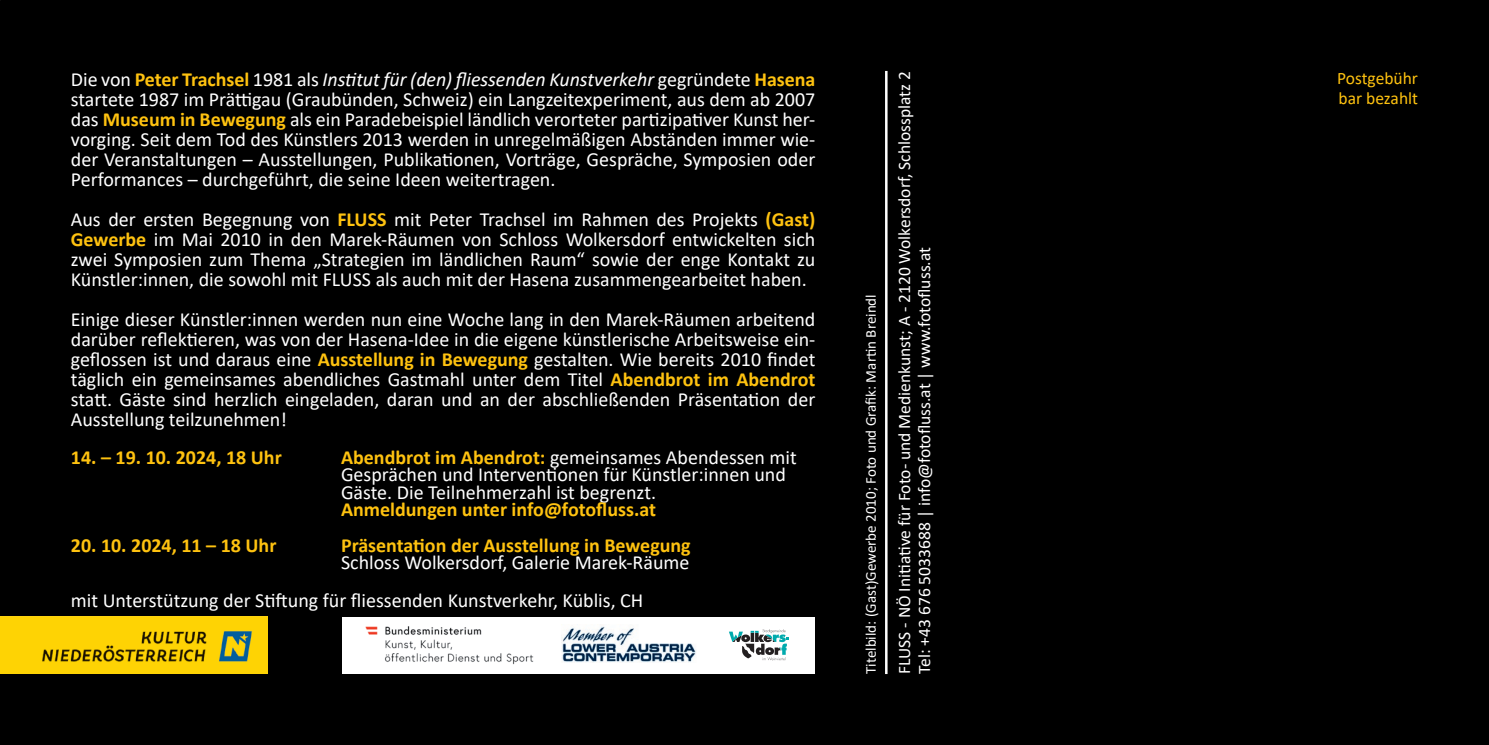
<style>
.page{position:relative;width:1489px;height:745px;background:#fff}
.page>*{position:absolute;margin:0;border:0;box-sizing:border-box;transform-origin:0 0}
.t1{font:20px/20px "Calibri";color:#fff;text-align:justify}
.t2{font:700 20px "Calibri";color:#fec210}
.t3{font:17.5px/20px "Calibri";color:#fff}
.t4{font:17.5px/20px "Calibri";color:#fec210}
.t5{font:15px "Calibri";color:#fff}
.s1{font-weight:700;color:#fec210}
.s2{font-style:italic}
</style>
<div class="page">
<div style="left:0;top:0;width:1488px;height:744px;background:#000"></div>
<hr style="left:885px;top:71px;width:2px;height:602px;background:#fff">
<div style="left:342px;top:617px;width:473px;height:56px;background:#fff"></div>
<img style="left:365px;top:626px;width:169px;height:39px">
<img style="left:562px;top:626px;width:134px;height:36px">
<svg style="left:729px;top:629px;width:60px;height:30px"></svg>
<img style="left:0;top:616px;width:267px;height:57px">
<p class="t1" style="left:71px;top:69px;width:746px">Die von <span class="s1">Peter Trachsel</span> 1981 als <span class="s2">Institut für (den) fliessenden Kunstverkehr</span> gegründete <span class="s1">Hasena </span>startete 1987 im Prättigau (Graubünden, Schweiz) ein Langzeitexperiment, aus dem ab 2007 das <span class="s1">Museum in Bewegung</span> als ein Paradebeispiel ländlich verorteter partizipativer Kunst her&shy;vorging. Seit dem Tod des Künstlers 2013 werden in unregelmäßigen Abständen immer wie&shy;der Veranstaltungen – Ausstellungen, Publikationen, Vorträge, Gespräche, Symposien oder Performances – durchgeführt, die seine Ideen weitertragen.</p>
<p class="t1" style="left:71px;top:209px;width:746px">Aus der ersten Begegnung von <span class="s1">FLUSS</span> mit Peter Trachsel im Rahmen des Projekts <span class="s1">(Gast)<br>Gewerbe</span> im Mai 2010 in den Marek-Räumen von Schloss Wolkersdorf entwickelten sich zwei Symposien zum Thema „Strategien im ländlichen Raum“ sowie der enge Kontakt zu Künstler:innen, die sowohl mit FLUSS als auch mit der Hasena zusammengearbeitet haben.</p>
<p class="t1" style="left:71px;top:309px;width:746px">Einige dieser Künstler:innen werden nun eine Woche lang in den Marek-Räumen arbeitend darüber reflektieren, was von der Hasena-Idee in die eigene künstlerische Arbeitsweise ein&shy;geflossen ist und daraus eine <span class="s1">Ausstellung in Bewegung</span> gestalten. Wie bereits 2010 findet täglich ein gemeinsames abendliches Gastmahl unter dem Titel <span class="s1">Abendbrot im Abendrot </span>statt. Gäste sind herzlich eingeladen, daran und an der abschließenden Präsentation der Ausstellung teilzunehmen!</p>
<p class="t2" style="left:71px;top:443px;width:212px">14. – 19. 10. 2024, 18 Uhr</p>
<p class="t1" style="left:341px;top:447px;width:457px;line-height:17.5px;text-align:left"><span class="s1">Abendbrot im Abendrot:</span> gemeinsames Abendessen mit<br>Gesprächen und Interventionen für Künstler:innen und<br>Gäste. Die Teilnehmerzahl ist begrenzt.</p>
<p class="t2" style="left:341px;top:495px;width:316px">Anmeldungen unter info@fotofluss.at</p>
<p class="t2" style="left:71px;top:530px;width:207px">20. 10. 2024, 11 – 18 Uhr</p>
<p class="t2" style="left:341px;top:530px;width:351px">Präsentation der Ausstellung in Bewegung</p>
<p class="t1" style="left:71px;top:542px;width:620px;line-height:37.5px;text-indent:270px">Schloss Wolkersdorf, Galerie Marek-Räume mit Unterstützung der Stiftung für fliessenden Kunstverkehr, Küblis, CH</p>
<p class="t5" style="left:860px;top:673px;width:381px;rotate:-90deg">Titelbild: (Gast)Gewerbe 2010; Foto und Grafik: Martin Breindl</p>
<p class="t3" style="left:893px;top:673px;width:604px;rotate:-90deg">FLUSS - NÖ Initiative für Foto- und Medienkunst; A - 2120 Wolkersdorf, Schlossplatz 2<br>Tel: +43 676 5033688 | info@fotofluss.at | www.fotofluss.at</p>
<p class="t4" style="left:1336px;top:68px;width:82px">Postgebühr bar bezahlt</p>
</div>
